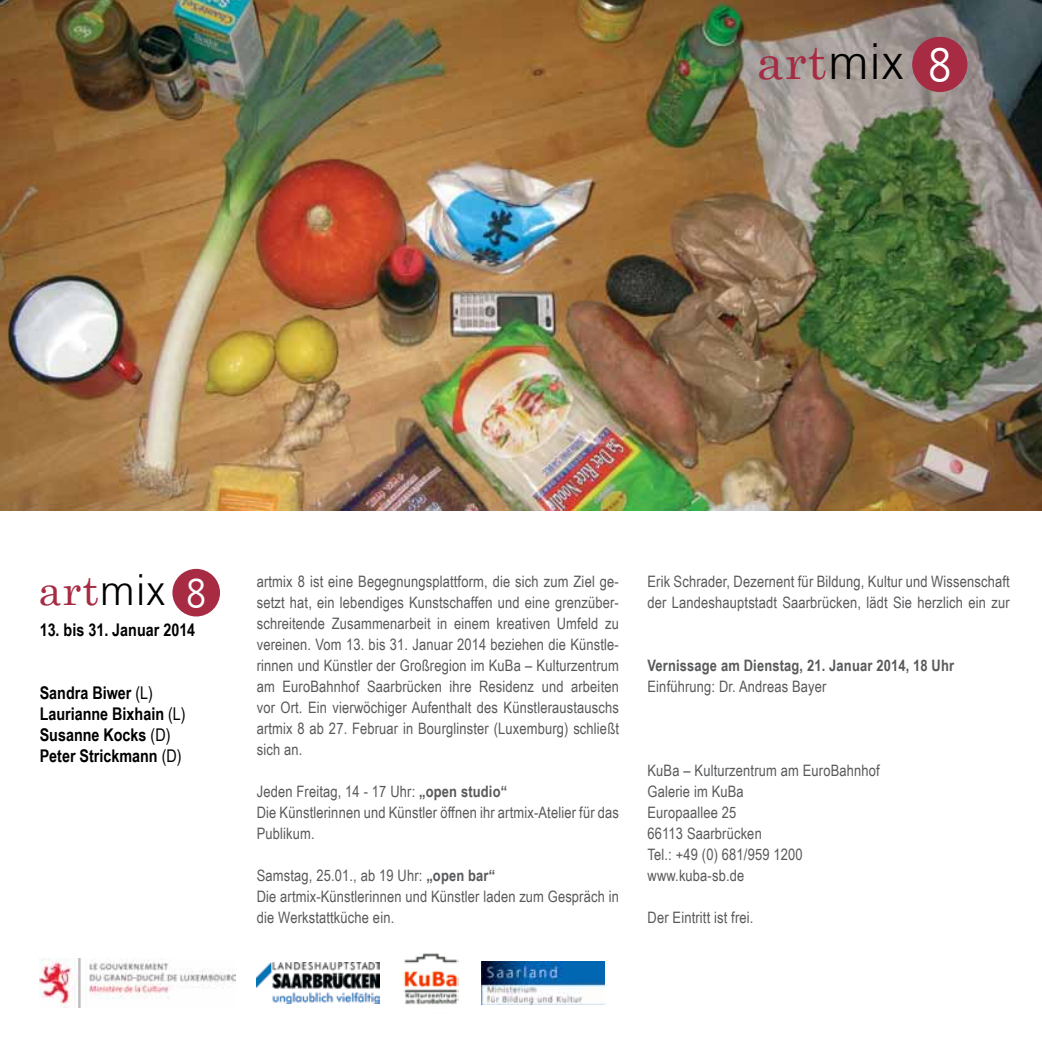
<style>
.page{position:relative;width:1042px;height:1042px;background:#fff}
.page>*{position:absolute;margin:0;border:0;box-sizing:border-box;transform-origin:0 0}
.t1{font:48.82px "Century";color:#a62b43}
.t2{font:42px "Century";color:#a62b43}
.t3{font:700 17.5px/21px "Arial Narrow";color:#000}
.t4{font:15.75px/21px "Arial Narrow";letter-spacing:.01em;color:#58595b}
.t5{font:700 15.75px "Arial Narrow";letter-spacing:.01em;color:#58595b}
.s1{font-family:"Frutiger";font-weight:300;color:#000}
.s2{font-family:"Frutiger";font-weight:300;font-stretch:condensed;color:#fff}
.s3{font-weight:400}
.s4{font-weight:700}
</style>
<div class="page">
<img style="left:403px;top:953px;width:55px;height:52px">
<img style="left:257px;top:962px;width:123px;height:41px">
<img style="left:481px;top:961px;width:123px;height:43px">
<div style="left:172px;top:569px;width:48px;height:47px;background:#a62b43;border-radius:50%"></div>
<img style="left:40px;top:959px;width:195px;height:48px">
<img style="left:0;top:0;width:1042px;height:511px">
<div style="left:912px;top:37px;width:55px;height:55px;background:#a62b43;border-radius:50%"></div>
<h1 class="t1" style="left:756px;top:20px;width:196px">art<span class="s1">mix</span> <span class="s2">8</span></h1>
<h2 class="t2" style="left:38px;top:555px;width:169px">art<span class="s1">mix</span> <span class="s2">8</span></h2>
<p class="t3" style="left:40px;top:618px;width:157px">13. bis 31. Januar 2014</p>
<p class="t3" style="left:40px;top:681px;width:147px">Sandra Biwer <span class="s3">(L)<br></span>Laurianne Bixhain <span class="s3">(L)<br></span>Susanne Kocks <span class="s3">(D)<br></span>Peter Strickmann <span class="s3">(D)</span></p>
<p class="t4" style="left:257px;top:570px;width:364px;text-align:justify">artmix 8 ist eine Begegnungsplattform, die sich zum Ziel ge&shy;setzt hat, ein lebendiges Kunstschaffen und eine grenzüber&shy;schreitende Zusammenarbeit in einem kreativen Umfeld zu vereinen. Vom 13. bis 31. Januar 2014 beziehen die Künstle&shy;rinnen und Künstler der Großregion im KuBa – Kulturzentrum am EuroBahnhof Saarbrücken ihre Residenz und arbeiten vor Ort. Ein vierwöchiger Aufenthalt des Künstleraustauschs artmix 8 ab 27. Februar in Bourglinster (Luxemburg) schließt sich an.</p>
<p class="t4" style="left:257px;top:780px;width:364px">Jeden Freitag, 14 - 17 Uhr: <span class="s4">„open studio“<br></span>Die Künstlerinnen und Künstler öffnen ihr artmix-Atelier für das<br>Publikum.</p>
<p class="t4" style="left:257px;top:864px;width:364px">Samstag, 25.01., ab 19 Uhr: <span class="s4">„open bar“<br></span>Die artmix-Künstlerinnen und Künstler laden zum Gespräch in die Werkstattküche ein.</p>
<p class="t4" style="left:647px;top:570px;width:364px">Erik Schrader, Dezernent für Bildung, Kultur und Wissenschaft der Landeshauptstadt Saarbrücken, lädt Sie herzlich ein zur</p>
<p class="t5" style="left:647px;top:653px;width:308px">Vernissage am Dienstag, 21. Januar 2014, 18 Uhr</p>
<p class="t4" style="left:647px;top:675px;width:180px">Einführung: Dr. Andreas Bayer</p>
<p class="t4" style="left:647px;top:759px;width:234px">KuBa – Kulturzentrum am EuroBahnhof<br>Galerie im KuBa<br>Europaallee 25<br>66113 Saarbrücken<br>Tel.: +49 (0) 681/959 1200 www.kuba-sb.de</p>
<p class="t4" style="left:647px;top:906px;width:107px">Der Eintritt ist frei.</p>
</div>
